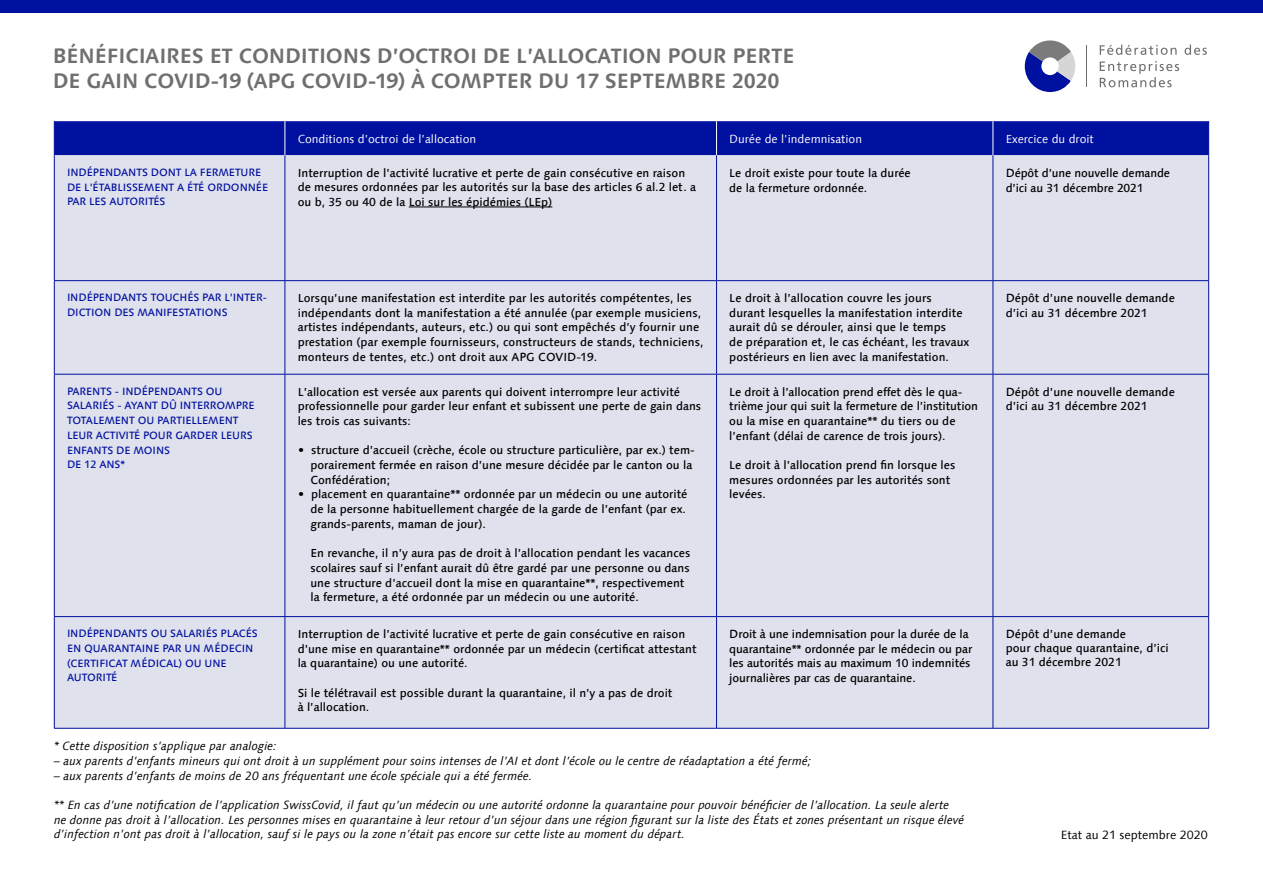
<style>
.page{position:relative;width:1263px;height:893px;background:#fff}
.page>*{position:absolute;margin:0;border:0;box-sizing:border-box;transform-origin:0 0}
.t1{font:700 20.85px/24.8px "Linotype Syntax Com";letter-spacing:-.01em;color:#706f6f}
.t2{font:italic 12px/14.7px "Linotype Syntax Com";color:#000}
.t3{font:12px "Linotype Syntax Com";color:#000}
.t4{font:500 11.7px/14.7px "Linotype Syntax Com";color:#000}
.t5{font:11.7px "Linotype Syntax Com";color:#fff}
.t6{font:500 10.65px/14.7px "Linotype Syntax Com";letter-spacing:-.01em;color:#00109f}
</style>
<div class="page">
<svg style="left:1025px;top:40px;width:50px;height:52px"></svg>
<svg style="left:1100px;top:45px;width:107px;height:10px"></svg>
<svg style="left:1100px;top:61px;width:79px;height:26px"></svg>
<hr style="left:1086px;top:45px;width:1px;height:42px;background:#706f6f">
<div style="left:0;top:0;width:1263px;height:13px;background:#00109f"></div>
<div style="left:55px;top:121px;width:1153px;height:34px;background:#00109f"></div>
<div style="left:55px;top:155px;width:230px;height:573px;background:#dfe1ec"></div>
<div style="left:286px;top:155px;width:922px;height:573px;background:#dfe1ec"></div>
<hr style="left:285px;top:121px;width:1px;height:34px;background:#fff">
<hr style="left:716px;top:121px;width:1px;height:34px;background:#fff">
<hr style="left:993px;top:121px;width:1px;height:34px;background:#fff">
<hr style="left:54px;top:121px;width:1px;height:34px;background:#00109f">
<hr style="left:1208px;top:121px;width:1px;height:34px;background:#00109f">
<hr style="left:54px;top:155px;width:1px;height:125px;background:#00109f">
<hr style="left:285px;top:155px;width:1px;height:125px;background:#00109f">
<hr style="left:716px;top:155px;width:1px;height:125px;background:#00109f">
<hr style="left:993px;top:155px;width:1px;height:125px;background:#00109f">
<hr style="left:1208px;top:155px;width:1px;height:125px;background:#00109f">
<hr style="left:54px;top:281px;width:1px;height:93px;background:#00109f">
<hr style="left:54px;top:280px;width:231px;height:1px;background:#00109f">
<hr style="left:285px;top:281px;width:1px;height:93px;background:#00109f">
<hr style="left:285px;top:280px;width:431px;height:1px;background:#00109f">
<hr style="left:716px;top:281px;width:1px;height:93px;background:#00109f">
<hr style="left:716px;top:280px;width:277px;height:1px;background:#00109f">
<hr style="left:993px;top:281px;width:1px;height:93px;background:#00109f">
<hr style="left:993px;top:280px;width:216px;height:1px;background:#00109f">
<hr style="left:1208px;top:281px;width:1px;height:93px;background:#00109f">
<hr style="left:54px;top:374px;width:1px;height:242px;background:#00109f">
<hr style="left:54px;top:374px;width:231px;height:1px;background:#00109f">
<hr style="left:285px;top:374px;width:1px;height:242px;background:#00109f">
<hr style="left:285px;top:374px;width:431px;height:1px;background:#00109f">
<hr style="left:716px;top:374px;width:1px;height:242px;background:#00109f">
<hr style="left:716px;top:374px;width:277px;height:1px;background:#00109f">
<hr style="left:993px;top:374px;width:1px;height:242px;background:#00109f">
<hr style="left:993px;top:374px;width:216px;height:1px;background:#00109f">
<hr style="left:1208px;top:374px;width:1px;height:242px;background:#00109f">
<hr style="left:54px;top:617px;width:1px;height:111px;background:#00109f">
<hr style="left:54px;top:616px;width:231px;height:1px;background:#00109f">
<hr style="left:54px;top:728px;width:231px;height:1px;background:#00109f">
<hr style="left:285px;top:617px;width:1px;height:111px;background:#00109f">
<hr style="left:285px;top:616px;width:431px;height:1px;background:#00109f">
<hr style="left:285px;top:728px;width:431px;height:1px;background:#00109f">
<hr style="left:716px;top:617px;width:1px;height:111px;background:#00109f">
<hr style="left:716px;top:616px;width:277px;height:1px;background:#00109f">
<hr style="left:716px;top:728px;width:277px;height:1px;background:#00109f">
<hr style="left:993px;top:617px;width:1px;height:111px;background:#00109f">
<hr style="left:993px;top:616px;width:216px;height:1px;background:#00109f">
<hr style="left:1208px;top:617px;width:1px;height:111px;background:#00109f">
<hr style="left:993px;top:728px;width:216px;height:1px;background:#00109f">
<hr style="left:409px;top:207px;width:143px;height:1px;background:#000">
<h1 class="t1" style="left:53px;top:43px;width:743px">BÉNÉFICIAIRES ET CONDITIONS D’OCTROI DE L’ALLOCATION POUR PERTE<br>DE GAIN COVID-19 (APG COVID-19) À COMPTER DU 17 SEPTEMBRE 2020</h1>
<p class="t5" style="left:298px;top:131px;width:180px">Conditions d’octroi de l’allocation</p>
<p class="t5" style="left:729px;top:131px;width:134px">Durée de l’indemnisation</p>
<p class="t5" style="left:1006px;top:131px;width:90px">Exercice du droit</p>
<p class="t6" style="left:67px;top:165px;width:203px">INDÉPENDANTS DONT LA FERMETURE<br>DE L’ÉTABLISSEMENT A ÉTÉ ORDONNÉE<br>PAR LES AUTORITÉS</p>
<p class="t4" style="left:298px;top:165px;width:400px">Interruption de l’activité lucrative et perte de gain consécutive en raison de mesures ordonnées par les autorités sur la base des articles 6 al.2 let. a ou b, 35 ou 40 de la Loi sur les épidémies (LEp)</p>
<p class="t4" style="left:729px;top:165px;width:183px">Le droit existe pour toute la durée de la fermeture ordonnée.</p>
<p class="t4" style="left:1006px;top:165px;width:166px">Dépôt d’une nouvelle demande d’ici au 31 décembre 2021</p>
<p class="t6" style="left:67px;top:290px;width:201px">INDÉPENDANTS TOUCHÉS PAR L’INTER-<br>DICTION DES MANIFESTATIONS</p>
<p class="t4" style="left:298px;top:290px;width:407px">Lorsqu’une manifestation est interdite par les autorités compétentes, les indépendants dont la manifestation a été annulée (par exemple musiciens, artistes indépendants, auteurs, etc.) ou qui sont empêchés d’y fournir une prestation (par exemple fournisseurs, constructeurs de stands, techniciens, monteurs de tentes, etc.) ont droit aux APG COVID-19.</p>
<p class="t4" style="left:729px;top:290px;width:241px">Le droit à l’allocation couvre les jours durant lesquelles la manifestation interdite aurait dû se dérouler, ainsi que le temps<br>de préparation et, le cas échéant, les travaux postérieurs en lien avec la manifestation.</p>
<p class="t4" style="left:1006px;top:290px;width:171px">Dépôt d’une nouvelle demande d’ici au 31 décembre 2021</p>
<p class="t6" style="left:67px;top:384px;width:189px">PARENTS - INDÉPENDANTS OU<br>SALARIÉS - AYANT DÛ INTERROMPRE<br>TOTALEMENT OU PARTIELLEMENT<br>LEUR ACTIVITÉ POUR GARDER LEURS<br>ENFANTS DE MOINS<br>DE 12 ANS*</p>
<p class="t4" style="left:298px;top:384px;width:405px">L’allocation est versée aux parents qui doivent interrompre leur activité professionnelle pour garder leur enfant et subissent une perte de gain dans les trois cas suivants:</p>
<p class="t4" style="left:729px;top:384px;width:250px">Le droit à l’allocation prend effet dès le qua&shy;trième jour qui suit la fermeture de l’institution ou la mise en quarantaine** du tiers ou de l’enfant (délai de carence de trois jours).</p>
<p class="t4" style="left:729px;top:457px;width:228px">Le droit à l’allocation prend fin lorsque les mesures ordonnées par les autorités sont levées.</p>
<p class="t4" style="left:1006px;top:384px;width:171px">Dépôt d’une nouvelle demande d’ici au 31 décembre 2021</p>
<p class="t4" style="left:310px;top:443px;width:386px;text-indent:-13px">• structure d’accueil (crèche, école ou structure particulière, par ex.) tem&shy;porairement fermée en raison d’une mesure décidée par le canton ou la<br>Confédération;</p>
<p class="t4" style="left:310px;top:487px;width:379px;text-indent:-13px">• placement en quarantaine** ordonnée par un médecin ou une autorité de la personne habituellement chargée de la garde de l’enfant (par ex. grands-parents, maman de jour).</p>
<p class="t4" style="left:310px;top:546px;width:381px">En revanche, il n’y aura pas de droit à l’allocation pendant les vacances scolaires sauf si l’enfant aurait dû être gardé par une personne ou dans une structure d’accueil dont la mise en quarantaine**, respectivement la fermeture, a été ordonnée par un médecin ou une autorité.</p>
<p class="t6" style="left:67px;top:626px;width:192px">INDÉPENDANTS OU SALARIÉS PLACÉS<br>EN QUARANTAINE PAR UN MÉDECIN (CERTIFICAT MÉDICAL) OU UNE<br>AUTORITÉ</p>
<p class="t4" style="left:298px;top:626px;width:400px">Interruption de l’activité lucrative et perte de gain consécutive en raison d’une mise en quarantaine** ordonnée par un médecin (certificat attestant la quarantaine) ou une autorité.</p>
<p class="t4" style="left:298px;top:685px;width:376px">Si le télétravail est possible durant la quarantaine, il n’y a pas de droit à l’allocation.</p>
<p class="t4" style="left:729px;top:626px;width:244px">Droit à une indemnisation pour la durée de la quarantaine** ordonnée par le médecin ou par les autorités mais au maximum 10 indemnités journalières par cas de quarantaine.</p>
<p class="t4" style="left:1006px;top:627px;width:165px;line-height:14.1px">Dépôt d’une demande<br>pour chaque quarantaine, d’ici au 31 décembre 2021</p>
<p class="t2" style="left:54px;top:739px;width:224px">* Cette disposition s’applique par analogie:</p>
<p class="t2" style="left:54px;top:753px;width:759px">– aux parents d’enfants mineurs qui ont droit à un supplément pour soins intenses de l’AI et dont l’école ou le centre de réadaptation a été fermé;</p>
<p class="t2" style="left:54px;top:768px;width:480px">– aux parents d’enfants de moins de 20 ans fréquentant une école spéciale qui a été fermée.</p>
<p class="t2" style="left:54px;top:797px;width:912px">** En cas d’une notification de l’application SwissCovid, il faut qu’un médecin ou une autorité ordonne la quarantaine pour pouvoir bénéficier de l’allocation. La seule alerte ne donne pas droit à l’allocation. Les personnes mises en quarantaine à leur retour d’un séjour dans une région figurant sur la liste des États et zones présentant un risque élevé d’infection n’ont pas droit à l’allocation, sauf si le pays ou la zone n’était pas encore sur cette liste au moment du départ.</p>
<p class="t3" style="left:1061px;top:828px;width:149px">Etat au 21 septembre 2020</p>
</div>
